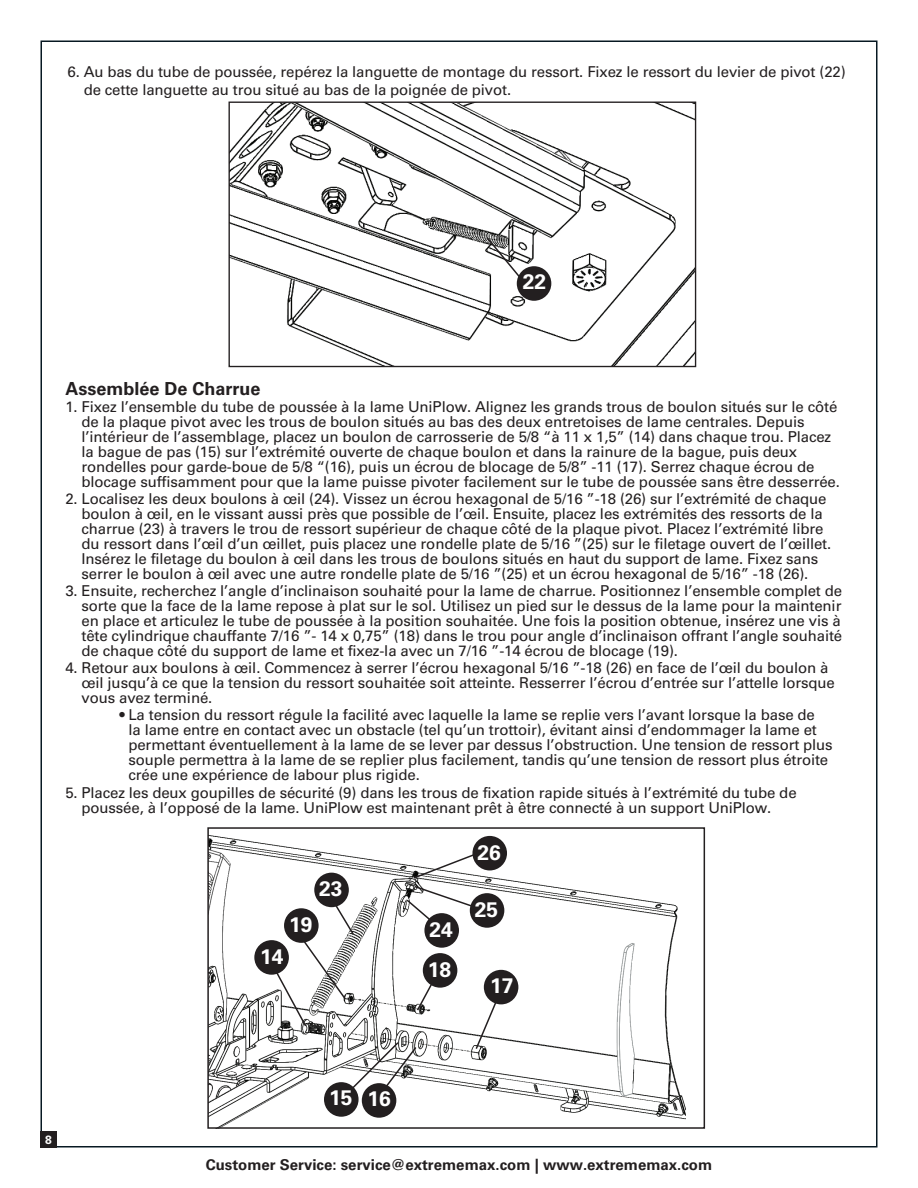
<style>
.page{position:relative;width:918px;height:1188px;background:#fff}
.page>*{position:absolute;margin:0;border:0;box-sizing:border-box;transform-origin:0 0}
.t1{font:700 21px "Univers";color:#fff}
.t2{font:700 18px "Univers";color:#231f20}
.t3{font:15px/15px "Univers";letter-spacing:-.01em;color:#231f20}
.t4{font:700 15px "Univers";color:#231f20}
.t5{font:700 12px "Univers";color:#fff}
</style>
<div class="page">
<div style="left:40px;top:1131px;width:17px;height:17px;background:#231f20"></div>
<img style="left:231px;top:104px;width:463px;height:261px">
<div style="left:229px;top:102px;width:467px;height:265px;border:1px solid #231f20"></div>
<svg style="left:485px;top:235px;width:40px;height:48px"></svg>
<div style="left:517px;top:266px;width:34px;height:35px;background:#231f20;border-radius:50%"></div>
<img style="left:210px;top:835px;width:476px;height:291px">
<div style="left:207px;top:827px;width:498px;height:302px;border:2px solid #231f20"></div>
<svg style="left:474px;top:992px;width:27px;height:59px"></svg>
<svg style="left:416px;top:963px;width:28px;height:49px"></svg>
<svg style="left:405px;top:846px;width:88px;height:81px"></svg>
<svg style="left:271px;top:894px;width:84px;height:134px"></svg>
<svg style="left:341px;top:1041px;width:77px;height:64px"></svg>
<div style="left:484px;top:970px;width:34px;height:34px;background:#231f20;border-radius:50%"></div>
<div style="left:254px;top:940px;width:35px;height:35px;background:#231f20;border-radius:50%"></div>
<div style="left:324px;top:1082px;width:35px;height:35px;background:#231f20;border-radius:50%"></div>
<div style="left:362px;top:1083px;width:34px;height:35px;background:#231f20;border-radius:50%"></div>
<div style="left:423px;top:953px;width:34px;height:35px;background:#231f20;border-radius:50%"></div>
<div style="left:424px;top:913px;width:35px;height:35px;background:#231f20;border-radius:50%"></div>
<div style="left:470px;top:893px;width:34px;height:35px;background:#231f20;border-radius:50%"></div>
<div style="left:472px;top:836px;width:35px;height:34px;background:#231f20;border-radius:50%"></div>
<div style="left:284px;top:908px;width:35px;height:35px;background:#231f20;border-radius:50%"></div>
<div style="left:314px;top:873px;width:35px;height:34px;background:#231f20;border-radius:50%"></div>
<p class="t3" style="left:84px;top:63px;width:764px;line-height:18px;text-indent:-16px">6. Au bas du tube de poussée, repérez la languette de montage du ressort. Fixez le ressort du levier de pivot (22) de cette languette au trou situé au bas de la poignée de pivot.</p>
<h1 class="t1" style="left:523px;top:270px;width:25px">22</h1>
<p class="t2" style="left:65px;top:378px;width:197px">Assemblée De Charrue</p>
<p class="t3" style="left:82px;top:399px;width:760px;text-indent:-16px">1. Fixez l’ensemble du tube de poussée à la lame UniPlow. Alignez les grands trous de boulon situés sur le côté de la plaque pivot avec les trous de boulon situés au bas des deux entretoises de lame centrales. Depuis l’intérieur de l’assemblage, placez un boulon de carrosserie de 5/8 “à 11 x 1,5” (14) dans chaque trou. Placez la bague de pas (15) sur l’extrémité ouverte de chaque boulon et dans la rainure de la bague, puis deux rondelles pour garde-boue de 5/8 “(16), puis un écrou de blocage de 5/8” -11 (17). Serrez chaque écrou de blocage suffisamment pour que la lame puisse pivoter facilement sur le tube de poussée sans être desserrée.</p>
<p class="t3" style="left:82px;top:491px;width:751px;text-indent:-16px">2. Localisez les deux boulons à œil (24). Vissez un écrou hexagonal de 5/16 ”-18 (26) sur l’extrémité de chaque boulon à œil, en le vissant aussi près que possible de l’œil. Ensuite, placez les extrémités des ressorts de la charrue (23) à travers le trou de ressort supérieur de chaque côté de la plaque pivot. Placez l’extrémité libre du ressort dans l’œil d’un œillet, puis placez une rondelle plate de 5/16 ”(25) sur le filetage ouvert de l’œillet.<br>Insérez le filetage du boulon à œil dans les trous de boulons situés en haut du support de lame. Fixez sans serrer le boulon à œil avec une autre rondelle plate de 5/16 ”(25) et un écrou hexagonal de 5/16” -18 (26).</p>
<p class="t3" style="left:82px;top:583px;width:762px;text-align:justify;text-indent:-16px">3. Ensuite, recherchez l’angle d’inclinaison souhaité pour la lame de charrue. Positionnez l’ensemble complet de sorte que la face de la lame repose à plat sur le sol. Utilisez un pied sur le dessus de la lame pour la maintenir en place et articulez le tube de poussée à la position souhaitée. Une fois la position obtenue, insérez une vis à tête cylindrique chauffante 7/16 ”- 14 x 0,75” (18) dans le trou pour angle d’inclinaison offrant l’angle souhaité de chaque côté du support de lame et fixez-la avec un 7/16 ”-14 écrou de blocage (19).</p>
<p class="t3" style="left:82px;top:660px;width:755px;text-indent:-16px">4. Retour aux boulons à œil. Commencez à serrer l’écrou hexagonal 5/16 ”-18 (26) en face de l’œil du boulon à œil jusqu’à ce que la tension du ressort souhaitée soit atteinte. Resserrer l’écrou d’entrée sur l’attelle lorsque vous avez terminé.</p>
<p class="t3" style="left:128px;top:708px;width:706px;text-indent:-9px">• La tension du ressort régule la facilité avec laquelle la lame se replie vers l’avant lorsque la base de<br>la lame entre en contact avec un obstacle (tel qu’un trottoir), évitant ainsi d’endommager la lame et permettant éventuellement à la lame de se lever par dessus l’obstruction. Une tension de ressort plus souple permettra à la lame de se replier plus facilement, tandis qu’une tension de ressort plus étroite crée une expérience de labour plus rigide.</p>
<p class="t3" style="left:65px;top:785px;width:733px;text-align:center">5. Placez les deux goupilles de sécurité (9) dans les trous de fixation rapide situés à l’extrémité du tube de poussée, à l’opposé de la lame. UniPlow est maintenant prêt à être connecté à un support UniPlow.</p>
<h1 class="t1" style="left:260px;top:944px;width:25px">14</h1>
<h1 class="t1" style="left:289px;top:912px;width:25px">19</h1>
<h1 class="t1" style="left:319px;top:877px;width:25px">23</h1>
<h1 class="t1" style="left:429px;top:917px;width:25px">24</h1>
<h1 class="t1" style="left:428px;top:957px;width:25px">18</h1>
<h1 class="t1" style="left:477px;top:840px;width:25px">26</h1>
<h1 class="t1" style="left:475px;top:897px;width:25px">25</h1>
<h1 class="t1" style="left:490px;top:973px;width:25px">17</h1>
<p class="t5" style="left:45px;top:1133px;width:8px">8</p>
<h1 class="t1" style="left:329px;top:1086px;width:63px">15 16</h1>
<p class="t4" style="left:206px;top:1156px;width:508px">Customer Service: service@extrememax.com | www.extrememax.com</p>
</div>
